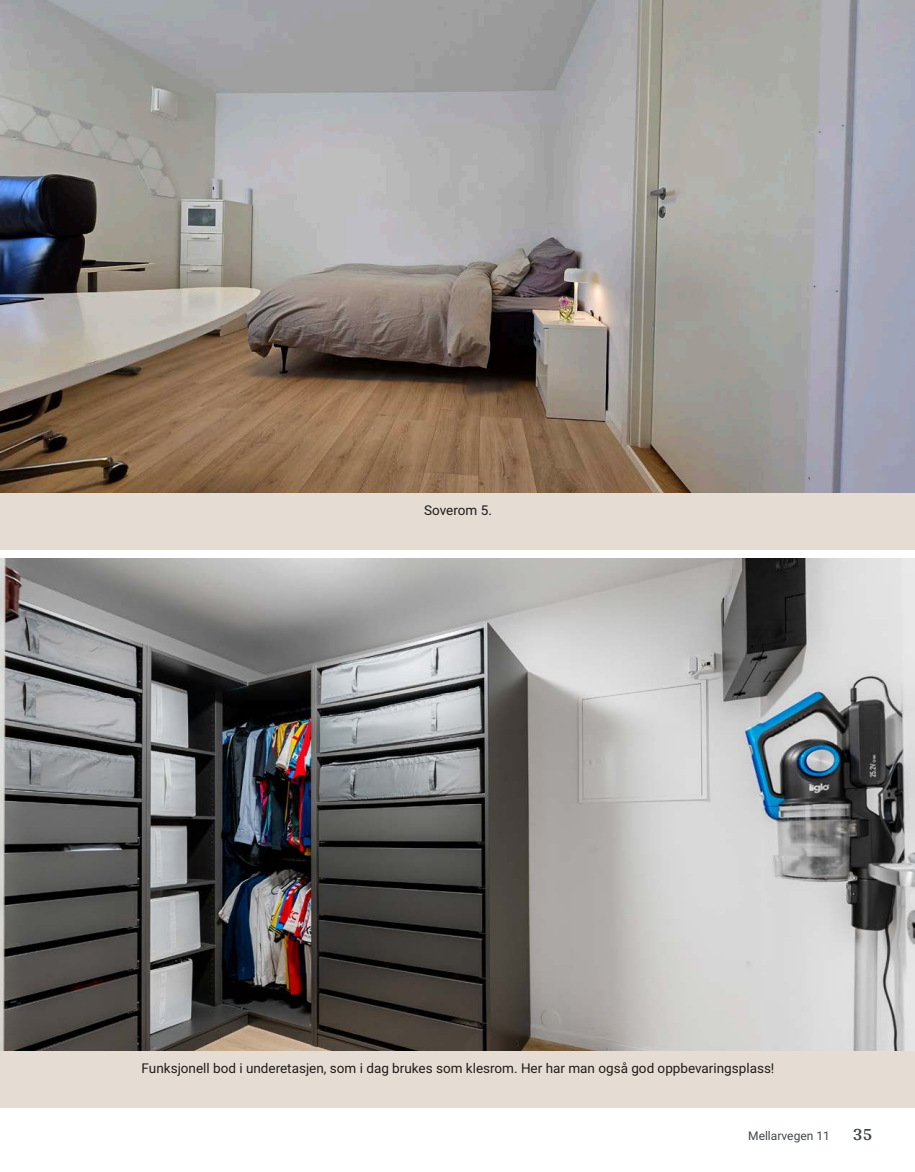
<style>
.page{position:relative;width:915px;height:1172px;background:#fff}
.page>*{position:absolute;margin:0;border:0;box-sizing:border-box;transform-origin:0 0}
.t1{font:700 18px "Arya";color:#414749}
.t2{font:13.5px "Roboto Vitec";color:#1d1d1b}
.t3{font:12px "Roboto Vitec";color:#414749}
</style>
<div class="page">
<div style="left:0;top:492px;width:914px;height:58px;background:#e5dcd4"></div>
<div style="left:0;top:1050px;width:914px;height:58px;background:#e5dcd4"></div>
<img style="left:0;top:0;width:914px;height:492px">
<img style="left:0;top:558px;width:914px;height:492px">
<p class="t2" style="left:424px;top:501px;width:69px">Soverom 5.</p>
<p class="t2" style="left:142px;top:1059px;width:634px">Funksjonell bod i underetasjen, som i dag brukes som klesrom. Her har man også god oppbevaringsplass!</p>
<p class="t3" style="left:748px;top:1127px;width:83px">Mellarvegen 11</p>
<h1 class="t1" style="left:852px;top:1123px;width:21px">35</h1>
</div>
